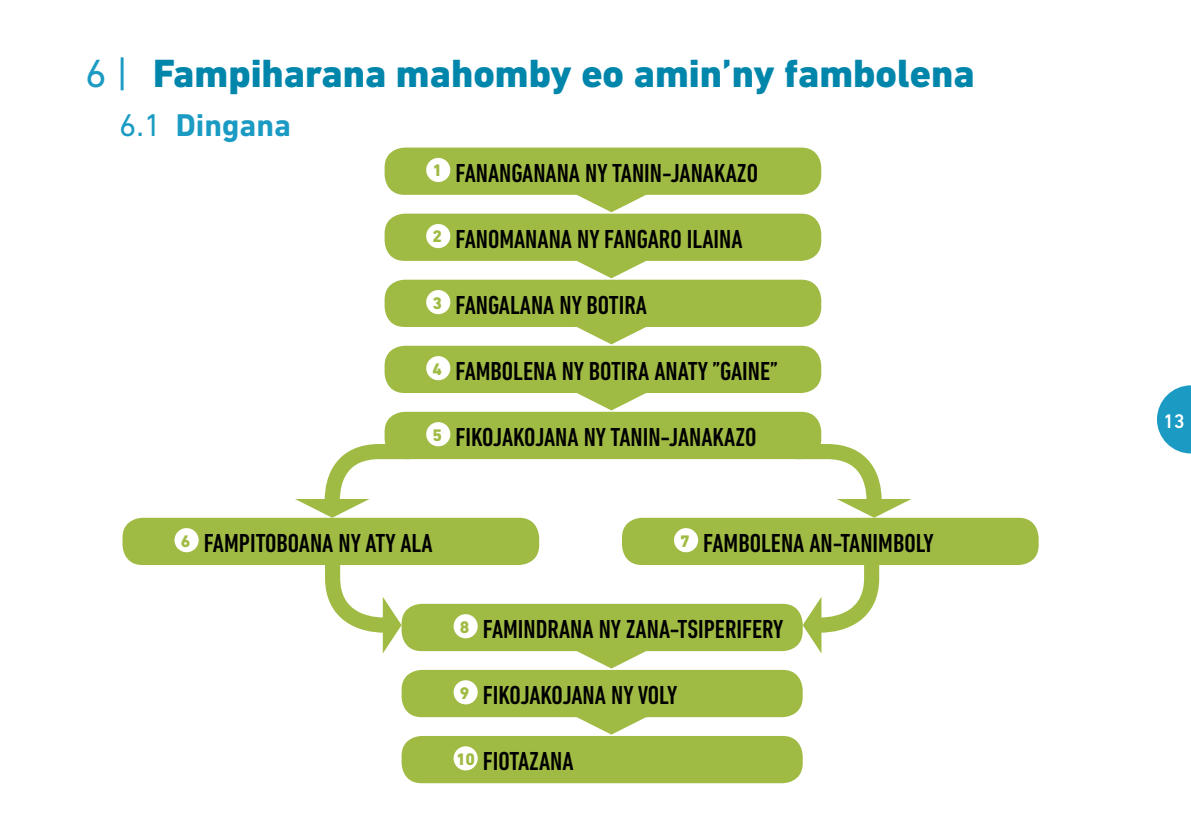
<style>
.page{position:relative;width:1191px;height:840px;background:#fff}
.page>*{position:absolute;margin:0;border:0;box-sizing:border-box;transform-origin:0 0}
.t1{font:800 40px "DIN Next LT Pro";color:#0085ab}
.t2{font:700 32px "DIN Next LT Pro";color:#1b9bc3}
.t3{font:500 condensed 26.4px "DIN Next LT Pro";color:#000}
.t4{font:500 20px "DIN Next LT Pro";color:#fff}
.s1{font-weight:400;color:#1b9bc3}
.s2{font-weight:400}
</style>
<div class="page">
<svg style="left:317px;top:564px;width:84px;height:89px"></svg>
<svg style="left:802px;top:564px;width:84px;height:89px"></svg>
<div style="left:384px;top:147px;width:437px;height:48px;background:#a0bb44;border-radius:20px"></div>
<div style="left:426px;top:158px;width:24px;height:24px;background:#fff;border-radius:50%"></div>
<div style="left:384px;top:213px;width:437px;height:48px;background:#a0bb44;border-radius:20px"></div>
<div style="left:426px;top:224px;width:24px;height:24px;background:#fff;border-radius:50%"></div>
<div style="left:384px;top:279px;width:437px;height:48px;background:#a0bb44;border-radius:20px"></div>
<div style="left:426px;top:290px;width:24px;height:24px;background:#fff;border-radius:50%"></div>
<div style="left:384px;top:345px;width:437px;height:48px;background:#a0bb44;border-radius:20px"></div>
<div style="left:426px;top:356px;width:24px;height:24px;background:#fff;border-radius:50%"></div>
<div style="left:384px;top:411px;width:437px;height:48px;background:#a0bb44;border-radius:20px"></div>
<div style="left:426px;top:422px;width:24px;height:24px;background:#fff;border-radius:50%"></div>
<div style="left:122px;top:517px;width:417px;height:47px;background:#a0bb44;border-radius:20px"></div>
<div style="left:174px;top:528px;width:25px;height:24px;background:#fff;border-radius:50%"></div>
<div style="left:622px;top:517px;width:416px;height:47px;background:#a0bb44;border-radius:20px"></div>
<div style="left:674px;top:528px;width:24px;height:24px;background:#fff;border-radius:50%"></div>
<div style="left:401px;top:603px;width:401px;height:47px;background:#a0bb44;border-radius:20px"></div>
<div style="left:453px;top:613px;width:25px;height:25px;background:#fff;border-radius:50%"></div>
<div style="left:401px;top:669px;width:401px;height:47px;background:#a0bb44;border-radius:20px"></div>
<div style="left:453px;top:679px;width:25px;height:25px;background:#fff;border-radius:50%"></div>
<div style="left:401px;top:735px;width:401px;height:47px;background:#a0bb44;border-radius:20px"></div>
<div style="left:453px;top:745px;width:25px;height:25px;background:#fff;border-radius:50%"></div>
<svg style="left:574px;top:194px;width:75px;height:18px"></svg>
<svg style="left:574px;top:260px;width:75px;height:18px"></svg>
<svg style="left:577px;top:327px;width:69px;height:17px"></svg>
<svg style="left:577px;top:393px;width:69px;height:17px"></svg>
<svg style="left:574px;top:650px;width:75px;height:18px"></svg>
<svg style="left:574px;top:716px;width:75px;height:18px"></svg>
<svg style="left:295px;top:436px;width:131px;height:81px"></svg>
<svg style="left:780px;top:436px;width:131px;height:81px"></svg>
<svg style="left:1157px;top:385px;width:34px;height:68px"></svg>
<h1 class="t1" style="left:85px;top:49px;width:891px"><span class="s1">6 |</span> Fampiharana mahomby eo amin’ny fambolena</h1>
<p class="t2" style="left:119px;top:106px;width:173px"><span class="s2">6.1</span> Dingana</p>
<p class="t3" style="left:432px;top:158px;width:327px"><sup>1</sup> FANANGANANA NY TANIN-JANAKAZO</p>
<p class="t3" style="left:432px;top:224px;width:312px"><sup>2</sup> FANOMANANA NY FANGARO ILAINA</p>
<p class="t3" style="left:432px;top:290px;width:216px"><sup>3</sup> FANGALANA NY BOTIRA</p>
<p class="t3" style="left:432px;top:356px;width:347px"><sup>4</sup> FAMBOLENA NY BOTIRA ANATY ”GAINE”</p>
<p class="t3" style="left:432px;top:422px;width:325px"><sup>5</sup> FIKOJAKOJANA NY TANIN-JANAKAZO</p>
<p class="t3" style="left:181px;top:528px;width:253px"><sup>6</sup> FAMPITOBOANA NY ATY ALA</p>
<p class="t3" style="left:680px;top:528px;width:255px"><sup>7</sup> FAMBOLENA AN-TANIMBOLY</p>
<p class="t3" style="left:460px;top:614px;width:325px"><sup>8</sup> FAMINDRANA NY ZANA-TSIPERIFERY</p>
<p class="t3" style="left:460px;top:680px;width:219px"><sup>9</sup> FIKOJAKOJANA NY VOLY</p>
<p class="t3" style="left:456px;top:746px;width:119px"><sup>10</sup> FIOTAZANA</p>
<p class="t4" style="left:1163px;top:409px;width:23px">13</p>
</div>
